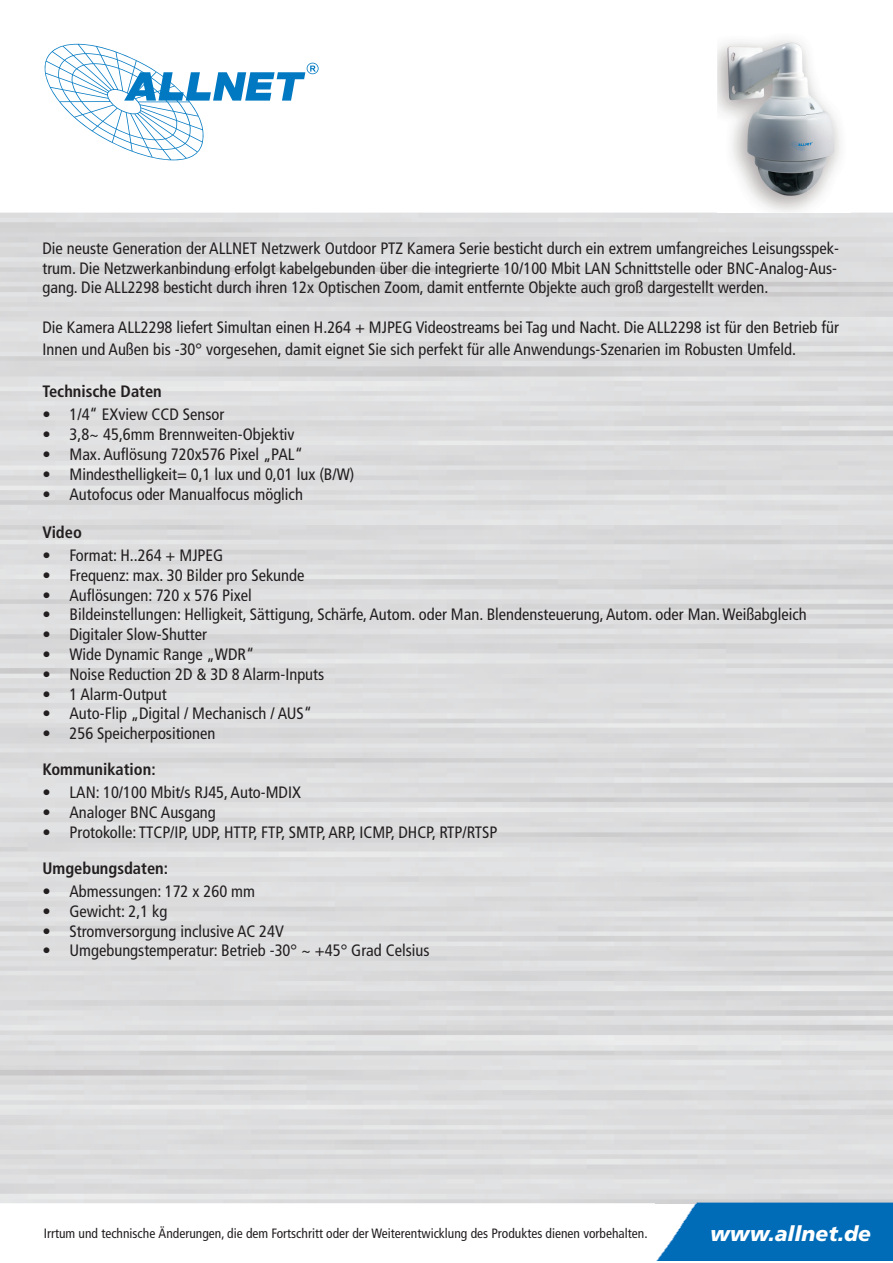
<style>
.page{position:relative;width:893px;height:1263px;background:#fff}
.page>*{position:absolute;margin:0;border:0;box-sizing:border-box;transform-origin:0 0}
.t1{font:italic 900 21px "Frutiger";color:#fff}
.t2{font:condensed 16.5px/19.8px "Frutiger";color:#231f20;text-align:justify}
.t3{font:700 condensed 16.5px "Frutiger";color:#231f20}
.t4{font:condensed 13.5px "Frutiger";color:#231f20}
</style>
<div class="page">
<img style="left:655px;top:1201px;width:238px;height:60px">
<svg style="left:45px;top:44px;width:274px;height:116px"></svg>
<img style="left:718px;top:39px;width:123px;height:173px">
<p class="t2" style="left:43px;top:238px;width:798px">Die neuste Generation der ALLNET Netzwerk Outdoor PTZ Kamera Serie besticht durch ein extrem umfangreiches Leisungsspek&shy;trum. Die Netzwerkanbindung erfolgt kabelgebunden über die integrierte 10/100 Mbit LAN Schnittstelle oder BNC-Analog-Aus&shy;gang. Die ALL2298 besticht durch ihren 12x Optischen Zoom, damit entfernte Objekte auch groß dargestellt werden.</p>
<p class="t2" style="left:43px;top:316px;width:798px;line-height:21.6px">Die Kamera ALL2298 liefert Simultan einen H.264 + MJPEG Videostreams bei Tag und Nacht. Die ALL2298 ist für den Betrieb für<br>Innen und Außen bis -30° vorgesehen, damit eignet Sie sich perfekt für alle Anwendungs-Szenarien im Robusten Umfeld.</p>
<p class="t3" style="left:43px;top:381px;width:121px">Technische Daten</p>
<p class="t2" style="left:43px;top:405px;width:183px">• 1/4“ EXview CCD Sensor</p>
<p class="t2" style="left:43px;top:425px;width:254px">• 3,8~ 45,6mm Brennweiten-Objektiv</p>
<p class="t2" style="left:43px;top:444px;width:262px">• Max. Auflösung 720x576 Pixel „PAL“</p>
<p class="t2" style="left:43px;top:464px;width:313px">• Mindesthelligkeit= 0,1 lux und 0,01 lux (B/W)</p>
<p class="t2" style="left:43px;top:484px;width:262px">• Autofocus oder Manualfocus möglich</p>
<p class="t3" style="left:43px;top:522px;width:41px">Video</p>
<p class="t2" style="left:43px;top:545px;width:182px">• Format: H..264 + MJPEG</p>
<p class="t2" style="left:43px;top:565px;width:263px">• Frequenz: max. 30 Bilder pro Sekunde</p>
<p class="t2" style="left:43px;top:585px;width:211px">• Auflösungen: 720 x 576 Pixel</p>
<p class="t2" style="left:43px;top:605px;width:766px">• Bildeinstellungen: Helligkeit, Sättigung, Schärfe, Autom. oder Man. Blendensteuerung, Autom. oder Man. Weißabgleich</p>
<p class="t2" style="left:43px;top:625px;width:166px">• Digitaler Slow-Shutter</p>
<p class="t2" style="left:43px;top:644px;width:213px">• Wide Dynamic Range „WDR“</p>
<p class="t2" style="left:43px;top:664px;width:283px">• Noise Reduction 2D &amp; 3D 8 Alarm-Inputs</p>
<p class="t2" style="left:43px;top:684px;width:126px">• 1 Alarm-Output</p>
<p class="t2" style="left:43px;top:704px;width:271px">• Auto-Flip „Digital / Mechanisch / AUS“</p>
<p class="t2" style="left:43px;top:724px;width:174px">• 256 Speicherpositionen</p>
<p class="t3" style="left:43px;top:759px;width:115px">Kommunikation:</p>
<p class="t2" style="left:43px;top:782px;width:260px">• LAN: 10/100 Mbit/s RJ45, Auto-MDIX</p>
<p class="t2" style="left:43px;top:802px;width:175px">• Analoger BNC Ausgang</p>
<p class="t2" style="left:43px;top:822px;width:456px">• Protokolle: TTCP/IP, UDP, HTTP, FTP, SMTP, ARP, ICMP, DHCP, RTP/RTSP</p>
<p class="t3" style="left:43px;top:858px;width:127px">Umgebungsdaten:</p>
<p class="t2" style="left:43px;top:881px;width:214px">• Abmessungen: 172 x 260 mm</p>
<p class="t2" style="left:43px;top:901px;width:126px">• Gewicht: 2,1 kg</p>
<p class="t2" style="left:43px;top:921px;width:243px">• Stromversorgung inclusive AC 24V</p>
<p class="t2" style="left:43px;top:941px;width:388px">• Umgebungstemperatur: Betrieb -30° ~ +45° Grad Celsius</p>
<p class="t4" style="left:44px;top:1225px;width:605px">Irrtum und technische Änderungen, die dem Fortschritt oder der Weiterentwicklung des Produktes dienen vorbehalten.</p>
<p class="t1" style="left:710px;top:1221px;width:162px">www.allnet.de</p>
</div>
